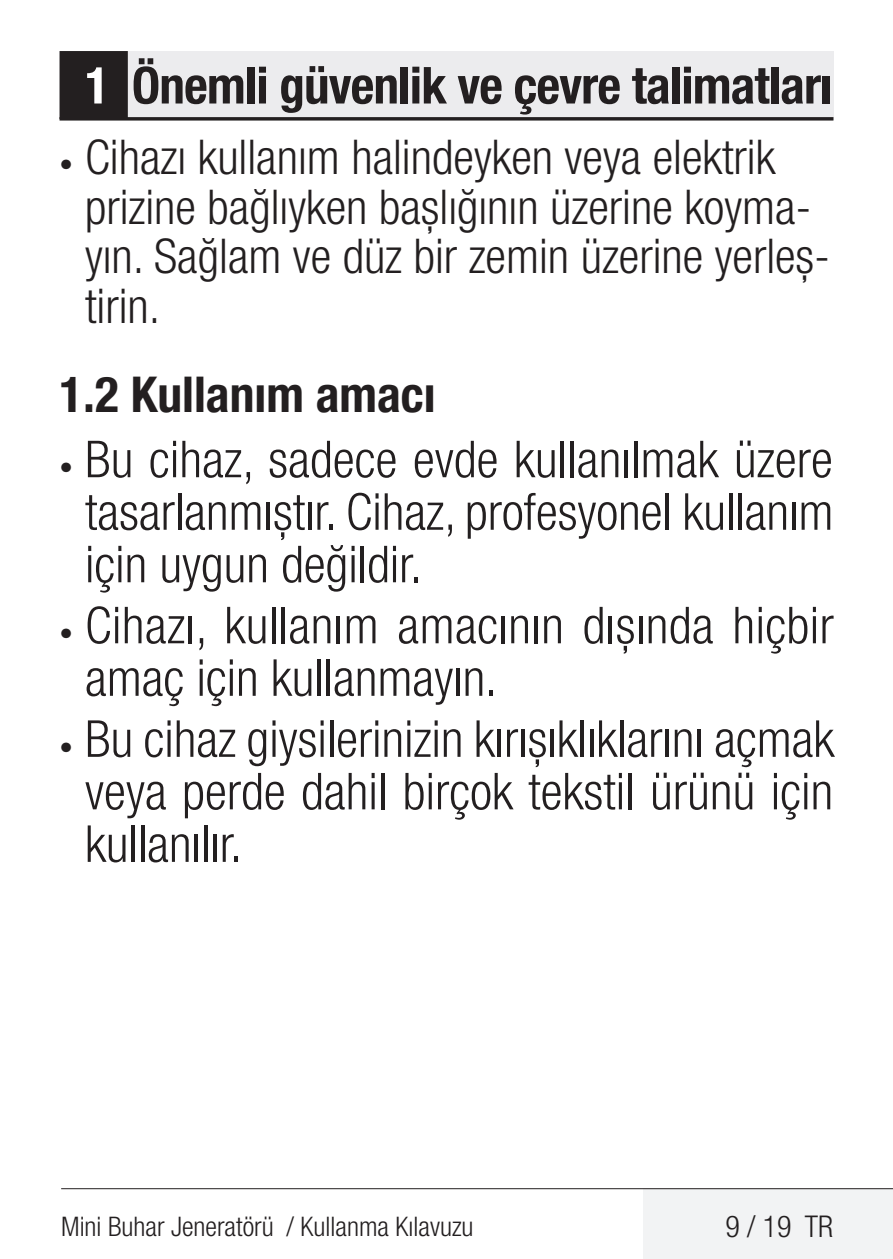
<style>
.page{position:relative;width:893px;height:1259px;background:#fff}
.page>*{position:absolute;margin:0;border:0;box-sizing:border-box;transform-origin:0 0}
.t1{font:300 condensed 51px/52.5px "Helvetica Neue LT Pro";color:#231f20;text-align:justify}
.t2{font:700 condensed 51px "Helvetica Neue LT Pro";letter-spacing:-.015em;color:#231f20}
.t3{font:700 condensed 49.5px "Helvetica Neue LT Pro";color:#231f20}
.t4{font:300 condensed 48px/49.5px "Helvetica Neue LT Pro";color:#231f20}
.t5{font:300 condensed 30px "Helvetica Neue LT Pro";color:#231f20}
.t6{font:300 condensed 27px "Helvetica Neue LT Pro";color:#231f20}
.s1{color:#fff}
.s2{font-weight:700;font-size:27px}
</style>
<div class="page">
<div style="left:644px;top:1188px;width:249px;height:71px;background:#f2f3f4"></div>
<hr style="left:61px;top:1188px;width:832px;height:1px;background:#231f20">
<div style="left:60px;top:51px;width:773px;height:68px;background:#ececee"></div>
<hr style="left:60px;top:117px;width:773px;height:3px;background:#231f20">
<div style="left:61px;top:53px;width:65px;height:65px;background:#231f20"></div>
<div style="left:60px;top:51px;width:68px;height:68px;border:3px solid #231f20"></div>
<p class="t2" style="left:85px;top:54px;width:749px"><span class="s1">1</span> Önemli güvenlik ve çevre talimatları</p>
<p class="t4" style="left:85px;top:132px;width:747px;text-indent:-26px"><span class="s2">•</span> Cihazı kullanım halindeyken veya elektrik prizine bağlıyken başlığının üzerine koyma&shy;yın. Sağlam ve düz bir zemin üzerine yerleş&shy;tirin.</p>
<p class="t3" style="left:60px;top:364px;width:378px">1.2 Kullanım amacı</p>
<p class="t1" style="left:85px;top:432px;width:750px;text-indent:-26px"><span class="s2">•</span> Bu cihaz, sadece evde kullanılmak üzere tasarlanmıştır. Cihaz, profesyonel kullanım için uygun değildir.</p>
<p class="t1" style="left:85px;top:598px;width:750px;text-indent:-26px"><span class="s2">•</span> Cihazı, kullanım amacının dışında hiçbir amaç için kullanmayın.</p>
<p class="t1" style="left:85px;top:712px;width:751px;text-indent:-26px"><span class="s2">•</span> Bu cihaz giysilerinizin kırışıklıklarını açmak veya perde dahil birçok tekstil ürünü için kullanılır.</p>
<p class="t6" style="left:61px;top:1210px;width:414px">Mini Buhar Jeneratörü / Kullanma Kılavuzu</p>
<p class="t5" style="left:726px;top:1208px;width:109px">9 / 19 TR</p>
</div>
